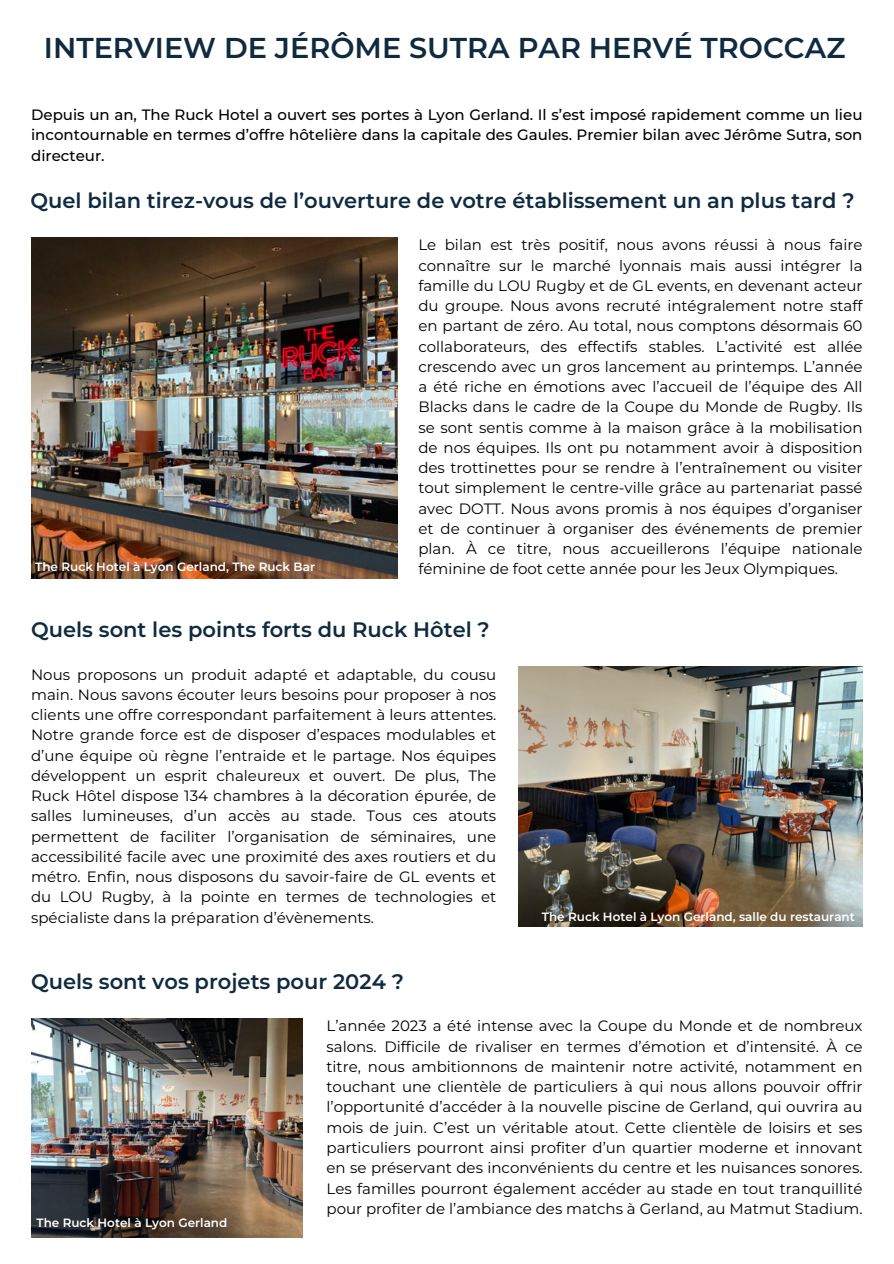
<style>
.page{position:relative;width:894px;height:1264px;background:#fff}
.page>*{position:absolute;margin:0;border:0;box-sizing:border-box;transform-origin:0 0}
.t1{font:600 28.65px "Montserrat";color:#102a3f}
.t2{font:600 21px "Montserrat";color:#102a3f}
.t3{font:15px/20.2px "Montserrat";color:#000;text-align:justify}
.t4{font:500 15px/20.2px "Montserrat";color:#000;text-align:justify}
.t5{font:600 12px "Montserrat";color:#fff}
</style>
<div class="page">
<img style="left:31px;top:237px;width:366px;height:341px">
<img style="left:518px;top:666px;width:343px;height:260px">
<img style="left:31px;top:1018px;width:271px;height:219px">
<p class="t1" style="left:44px;top:31px;width:802px">INTERVIEW DE JÉRÔME SUTRA PAR HERVÉ TROCCAZ</p>
<p class="t4" style="left:31px;top:105px;width:832px">Depuis un an, The Ruck Hotel a ouvert ses portes à Lyon Gerland. Il s’est imposé rapidement comme un lieu incontournable en termes d’offre hôtelière dans la capitale des Gaules. Premier bilan avec Jérôme Sutra, son directeur.</p>
<p class="t2" style="left:31px;top:187px;width:825px">Quel bilan tirez-vous de l’ouverture de votre établissement un an plus tard ?</p>
<p class="t3" style="left:418px;top:235px;width:445px">Le bilan est très positif, nous avons réussi à nous faire connaître sur le marché lyonnais mais aussi intégrer la famille du LOU Rugby et de GL events, en devenant acteur du groupe. Nous avons recruté intégralement notre staff en partant de zéro. Au total, nous comptons désormais 60 collaborateurs, des effectifs stables. L’activité est allée crescendo avec un gros lancement au printemps. L’année a été riche en émotions avec l’accueil de l’équipe des All Blacks dans le cadre de la Coupe du Monde de Rugby. Ils se sont sentis comme à la maison grâce à la mobilisation de nos équipes. Ils ont pu notamment avoir à disposition des trottinettes pour se rendre à l’entraînement ou visiter tout simplement le centre-ville grâce au partenariat passé avec DOTT. Nous avons promis à nos équipes d’organiser et de continuer à organiser des événements de premier plan. À ce titre, nous accueillerons l’équipe nationale</p>
<p class="t5" style="left:35px;top:559px;width:281px">The Ruck Hotel à Lyon Gerland, The Ruck Bar</p>
<p class="t3" style="left:418px;top:559px;width:421px">féminine de foot cette année pour les Jeux Olympiques.</p>
<p class="t2" style="left:31px;top:616px;width:460px">Quels sont les points forts du Ruck Hôtel ?</p>
<p class="t3" style="left:31px;top:664px;width:466px">Nous proposons un produit adapté et adaptable, du cousu main. Nous savons écouter leurs besoins pour proposer à nos clients une offre correspondant parfaitement à leurs attentes.<br>Notre grande force est de disposer d’espaces modulables et d’une équipe où règne l’entraide et le partage. Nos équipes développent un esprit chaleureux et ouvert. De plus, The Ruck Hôtel dispose 134 chambres à la décoration épurée, de salles lumineuses, d’un accès au stade. Tous ces atouts permettent de faciliter l’organisation de séminaires, une accessibilité facile avec une proximité des axes routiers et du métro. Enfin, nous disposons du savoir-faire de GL events et du LOU Rugby, à la pointe en termes de technologies et spécialiste dans la préparation d’évènements.</p>
<p class="t2" style="left:31px;top:968px;width:374px">Quels sont vos projets pour 2024 ?</p>
<p class="t5" style="left:541px;top:909px;width:314px">The Ruck Hotel à Lyon Gerland, salle du restaurant</p>
<p class="t5" style="left:36px;top:1215px;width:192px">The Ruck Hotel à Lyon Gerland</p>
<p class="t3" style="left:326px;top:1015px;width:537px">L’année 2023 a été intense avec la Coupe du Monde et de nombreux salons. Difficile de rivaliser en termes d’émotion et d’intensité. À ce titre, nous ambitionnons de maintenir notre activité, notamment en touchant une clientèle de particuliers à qui nous allons pouvoir offrir l’opportunité d’accéder à la nouvelle piscine de Gerland, qui ouvrira au mois de juin. C’est un véritable atout. Cette clientèle de loisirs et ses particuliers pourront ainsi profiter d’un quartier moderne et innovant en se préservant des inconvénients du centre et les nuisances sonores.<br>Les familles pourront également accéder au stade en tout tranquillité pour profiter de l’ambiance des matchs à Gerland, au Matmut Stadium.</p>
</div>
